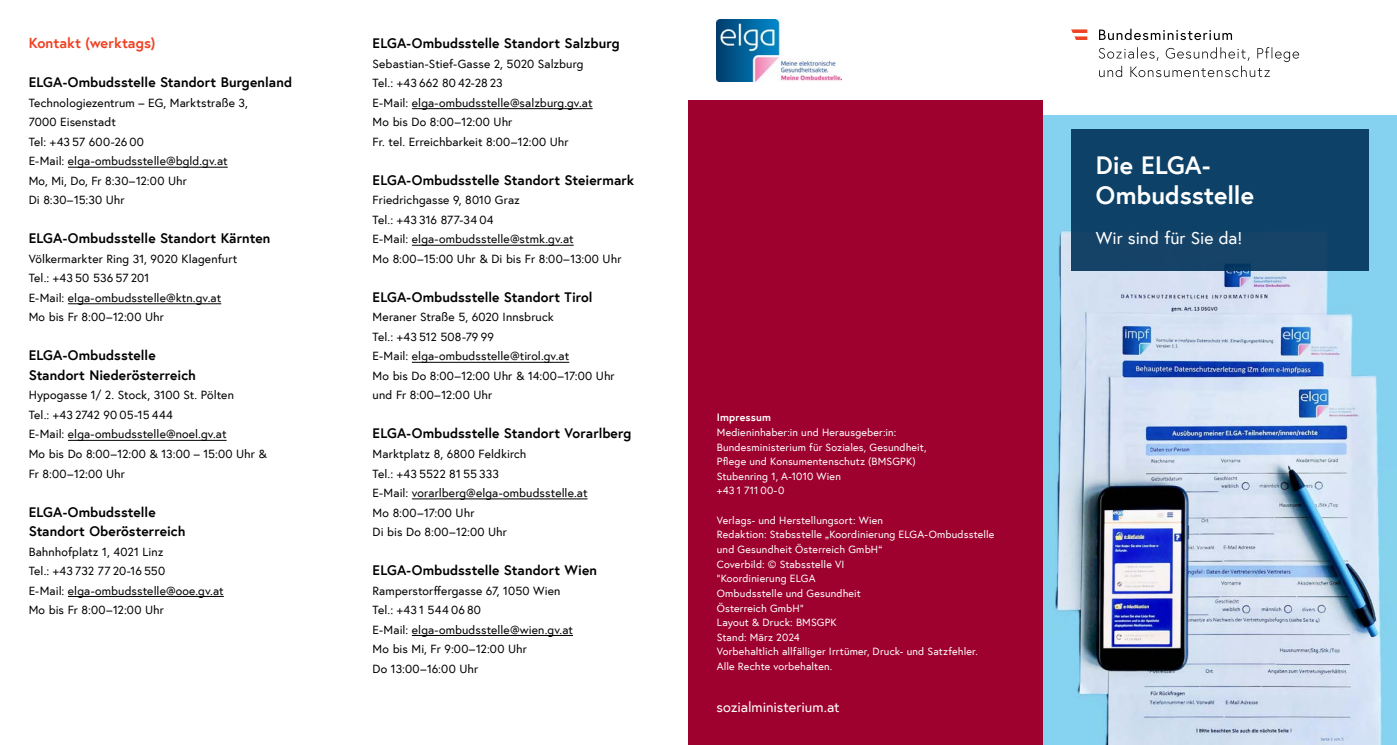
<style>
.page{position:relative;width:1397px;height:745px;background:#fff}
.page>*{position:absolute;margin:0;border:0;box-sizing:border-box;transform-origin:0 0}
.Cover_Titel{font:700 25px/30px "Europa Austria";color:#fff}
.Cover_Untertitel{font:17.5px "Europa Austria";letter-spacing:-.005em;color:#fff}
.Cover_p_Rückseite{font:14.38px "Europa Austria";letter-spacing:-.005em;color:#fff}
.h2_ohne_Nummerierung{font:700 14.38px "Europa Austria";color:#ef4123}
.h3_ohne_Nummerierung{font:700 13.75px/19.5px "Europa Austria";letter-spacing:.005em;color:#000}
.p_ohne_Abstand{font:12px/19.5px "Europa Austria";letter-spacing:.01em;color:#000}
.p_Impressum{font:10.62px/14.6px "Europa Austria";letter-spacing:.015em;color:#fff}
.h_Impressum{font:700 10.62px "Europa Austria";letter-spacing:.015em;color:#fff}
</style>
<div class="page">
<img style="left:1042px;top:116px;width:354px;height:628px">
<div style="left:687px;top:101px;width:355px;height:643px;background:#9e012e"></div>
<hr style="left:68px;top:167px;width:160px;height:1px;background:#000">
<hr style="left:68px;top:303px;width:153px;height:1px;background:#000">
<hr style="left:68px;top:440px;width:158px;height:1px;background:#000">
<hr style="left:68px;top:596px;width:156px;height:1px;background:#000">
<div style="left:1070px;top:129px;width:297px;height:142px;background:#0d4167"></div>
<svg style="left:1098px;top:47px;width:200px;height:30px"></svg>
<svg style="left:1099px;top:29px;width:132px;height:11px"></svg>
<svg style="left:1071px;top:29px;width:16px;height:11px"></svg>
<hr style="left:412px;top:108px;width:180px;height:1px;background:#000">
<hr style="left:412px;top:245px;width:161px;height:1px;background:#000">
<hr style="left:412px;top:362px;width:157px;height:1px;background:#000">
<hr style="left:412px;top:498px;width:175px;height:1px;background:#000">
<hr style="left:412px;top:634px;width:161px;height:1px;background:#000">
<img style="left:716px;top:19px;width:125px;height:63px">
<h2 class="h2_ohne_Nummerierung" style="left:29px;top:33px;width:128px">Kontakt (werktags)</h2>
<h3 class="h3_ohne_Nummerierung" style="left:29px;top:72px;width:265px">ELGA-Ombudsstelle Standort Burgenland</h3>
<p class="p_ohne_Abstand" style="left:29px;top:92px;width:221px">Technologiezentrum – EG, Marktstraße 3,<br>7000 Eisenstadt</p>
<p class="p_ohne_Abstand" style="left:29px;top:131px;width:117px">Tel: +43 57 600-26 00</p>
<p class="p_ohne_Abstand" style="left:29px;top:151px;width:200px">E-Mail: elga-ombudsstelle@bgld.gv.at</p>
<p class="p_ohne_Abstand" style="left:29px;top:170px;width:160px">Mo, Mi, Do, Fr 8:30–12:00 Uhr</p>
<p class="p_ohne_Abstand" style="left:29px;top:190px;width:97px">Di 8:30–15:30 Uhr</p>
<h3 class="h3_ohne_Nummerierung" style="left:29px;top:228px;width:243px">ELGA-Ombudsstelle Standort Kärnten</h3>
<p class="p_ohne_Abstand" style="left:29px;top:248px;width:210px">Völkermarkter Ring 31, 9020 Klagenfurt</p>
<p class="p_ohne_Abstand" style="left:29px;top:268px;width:122px">Tel.: +43 50 536 57 201</p>
<p class="p_ohne_Abstand" style="left:29px;top:287px;width:194px">E-Mail: elga-ombudsstelle@ktn.gv.at</p>
<p class="p_ohne_Abstand" style="left:29px;top:307px;width:137px">Mo bis Fr 8:00–12:00 Uhr</p>
<h3 class="h3_ohne_Nummerierung" style="left:29px;top:345px;width:169px">ELGA-Ombudsstelle<br>Standort Niederösterreich</h3>
<p class="p_ohne_Abstand" style="left:29px;top:385px;width:207px">Hypogasse 1/ 2. Stock, 3100 St. Pölten</p>
<p class="p_ohne_Abstand" style="left:29px;top:404px;width:146px">Tel.: +43 2742 90 05-15 444</p>
<p class="p_ohne_Abstand" style="left:29px;top:424px;width:199px">E-Mail: elga-ombudsstelle@noel.gv.at</p>
<p class="p_ohne_Abstand" style="left:29px;top:443px;width:240px">Mo bis Do 8:00–12:00 &amp; 13:00 – 15:00 Uhr &amp;<br>Fr 8:00–12:00 Uhr</p>
<h3 class="h3_ohne_Nummerierung" style="left:29px;top:501px;width:158px">ELGA-Ombudsstelle<br>Standort Oberösterreich</h3>
<p class="p_ohne_Abstand" style="left:29px;top:541px;width:136px">Bahnhofplatz 1, 4021 Linz</p>
<p class="p_ohne_Abstand" style="left:29px;top:560px;width:138px">Tel.: +43 732 77 20-16 550</p>
<p class="p_ohne_Abstand" style="left:29px;top:580px;width:196px">E-Mail: elga-ombudsstelle@ooe.gv.at</p>
<p class="p_ohne_Abstand" style="left:29px;top:599px;width:137px">Mo bis Fr 8:00–12:00 Uhr</p>
<h3 class="h3_ohne_Nummerierung" style="left:372px;top:33px;width:248px">ELGA-Ombudsstelle Standort Salzburg</h3>
<p class="p_ohne_Abstand" style="left:372px;top:54px;width:212px">Sebastian-Stief-Gasse 2, 5020 Salzburg</p>
<p class="p_ohne_Abstand" style="left:372px;top:73px;width:132px">Tel.: +43 662 80 42-28 23</p>
<p class="p_ohne_Abstand" style="left:372px;top:92px;width:221px">E-Mail: elga-ombudsstelle@salzburg.gv.at</p>
<p class="p_ohne_Abstand" style="left:372px;top:112px;width:141px">Mo bis Do 8:00–12:00 Uhr</p>
<p class="p_ohne_Abstand" style="left:372px;top:131px;width:197px">Fr. tel. Erreichbarkeit 8:00–12:00 Uhr</p>
<h3 class="h3_ohne_Nummerierung" style="left:372px;top:170px;width:263px">ELGA-Ombudsstelle Standort Steiermark</h3>
<p class="p_ohne_Abstand" style="left:372px;top:190px;width:149px">Friedrichgasse 9, 8010 Graz</p>
<p class="p_ohne_Abstand" style="left:372px;top:209px;width:122px">Tel.: +43 316 877-34 04</p>
<p class="p_ohne_Abstand" style="left:372px;top:229px;width:202px">E-Mail: elga-ombudsstelle@stmk.gv.at</p>
<p class="p_ohne_Abstand" style="left:372px;top:248px;width:250px">Mo 8:00–15:00 Uhr &amp; Di bis Fr 8:00–13:00 Uhr</p>
<h3 class="h3_ohne_Nummerierung" style="left:372px;top:287px;width:221px">ELGA-Ombudsstelle Standort Tirol</h3>
<p class="p_ohne_Abstand" style="left:372px;top:307px;width:183px">Meraner Straße 5, 6020 Innsbruck</p>
<p class="p_ohne_Abstand" style="left:372px;top:326px;width:123px">Tel.: +43 512 508-79 99</p>
<p class="p_ohne_Abstand" style="left:372px;top:346px;width:198px">E-Mail: elga-ombudsstelle@tirol.gv.at</p>
<p class="p_ohne_Abstand" style="left:372px;top:365px;width:243px">Mo bis Do 8:00–12:00 Uhr &amp; 14:00–17:00 Uhr und Fr 8:00–12:00 Uhr</p>
<h3 class="h3_ohne_Nummerierung" style="left:372px;top:423px;width:260px">ELGA-Ombudsstelle Standort Vorarlberg</h3>
<p class="p_ohne_Abstand" style="left:372px;top:443px;width:155px">Marktplatz 8, 6800 Feldkirch</p>
<p class="p_ohne_Abstand" style="left:372px;top:463px;width:128px">Tel.: +43 5522 81 55 333</p>
<p class="p_ohne_Abstand" style="left:372px;top:482px;width:216px">E-Mail: vorarlberg@elga-ombudsstelle.at</p>
<p class="p_ohne_Abstand" style="left:372px;top:502px;width:103px">Mo 8:00–17:00 Uhr</p>
<p class="p_ohne_Abstand" style="left:372px;top:521px;width:136px">Di bis Do 8:00–12:00 Uhr</p>
<h3 class="h3_ohne_Nummerierung" style="left:372px;top:559px;width:226px">ELGA-Ombudsstelle Standort Wien</h3>
<p class="p_ohne_Abstand" style="left:372px;top:580px;width:189px">Ramperstorffergasse 67, 1050 Wien</p>
<p class="p_ohne_Abstand" style="left:372px;top:599px;width:110px">Tel.: +43 1 544 06 80</p>
<p class="p_ohne_Abstand" style="left:372px;top:619px;width:202px">E-Mail: elga-ombudsstelle@wien.gv.at</p>
<p class="p_ohne_Abstand" style="left:372px;top:638px;width:156px">Mo bis Mi, Fr 9:00–12:00 Uhr</p>
<p class="p_ohne_Abstand" style="left:372px;top:658px;width:107px">Do 13:00–16:00 Uhr</p>
<h1 class="h_Impressum" style="left:716px;top:410px;width:56px">Impressum</h1>
<p class="p_Impressum" style="left:716px;top:424px;width:181px">Medieninhaber:in und Herausgeber:in:</p>
<p class="p_Impressum" style="left:716px;top:439px;width:211px">Bundesministerium für Soziales, Gesundheit,<br>Pflege und Konsumentenschutz (BMSGPK)</p>
<p class="p_Impressum" style="left:716px;top:468px;width:125px">Stubenring 1, A-1010 Wien</p>
<p class="p_Impressum" style="left:716px;top:483px;width:69px">+43 1 711 00-0</p>
<p class="p_Impressum" style="left:716px;top:512px;width:168px">Verlags- und Herstellungsort: Wien</p>
<p class="p_Impressum" style="left:716px;top:526px;width:279px">Redaktion: Stabsstelle „Koordinierung ELGA-Ombudsstelle und Gesundheit Österreich GmbH“</p>
<p class="p_Impressum" style="left:716px;top:556px;width:129px">Coverbild: © Stabsstelle VI</p>
<p class="p_Impressum" style="left:716px;top:570px;width:146px">"Koordinierung ELGA<br>Ombudsstelle und Gesundheit<br>Österreich GmbH"</p>
<p class="p_Impressum" style="left:716px;top:614px;width:121px">Layout &amp; Druck: BMSGPK</p>
<p class="p_Impressum" style="left:716px;top:629px;width:84px">Stand: März 2024</p>
<p class="p_Impressum" style="left:716px;top:643px;width:262px">Vorbehaltlich allfälliger Irrtümer, Druck- und Satzfehler.<br>Alle Rechte vorbehalten.</p>
<p class="Cover_p_Rückseite" style="left:716px;top:697px;width:125px">sozialministerium.at</p>
<p class="Cover_Titel" style="left:1095px;top:149px;width:159px">Die ELGA-<br>Ombudsstelle</p>
<p class="Cover_Untertitel" style="left:1095px;top:227px;width:148px">Wir sind für Sie da!</p>
</div>
